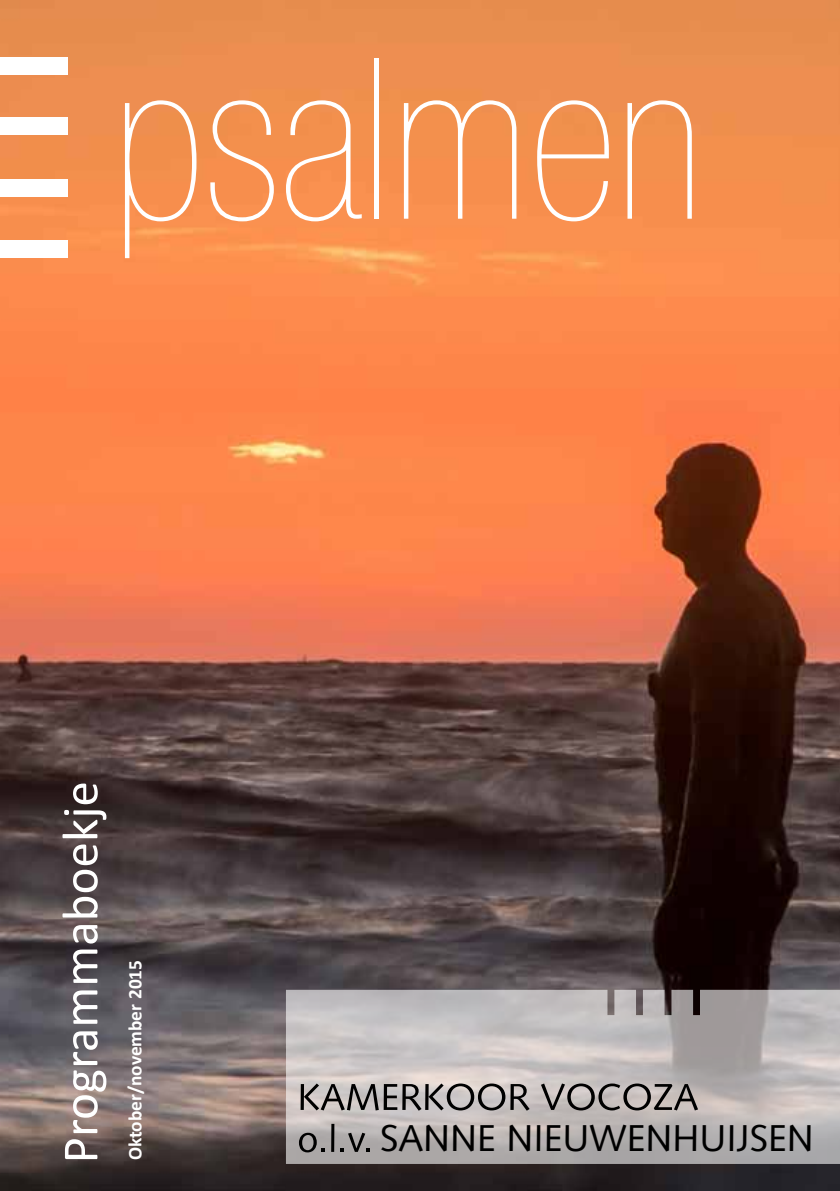
<style>
.page{position:relative;width:840px;height:1191px;background:#fff}
.page>*{position:absolute;margin:0;border:0;box-sizing:border-box;transform-origin:0 0}
.t1{font:200 condensed 224px "Helvetica Neue LT Std";color:#fff}
.t2{font:51.2px "Calibri";color:#fff}
.t3{font:37.4px "Syntax";color:#000}
.t4{font:700 19.4px "Calibri";color:#fff}
</style>
<div class="page">
<img style="left:0;top:0;width:839px;height:1191px">
<div style="left:0;top:179px;width:67px;height:18px;background:#fff"></div>
<div style="left:0;top:117px;width:67px;height:18px;background:#fff"></div>
<div style="left:0;top:57px;width:67px;height:18px;background:#fff"></div>
<div style="left:0;top:240px;width:67px;height:18px;background:#fff"></div>
<svg style="left:286px;top:989px;width:553px;height:175px;background:#bcb7b6"></svg>
<svg style="left:300px;top:1083px;width:229px;height:27px;background:#8f8b8a"></svg>
<svg style="left:540px;top:1083px;width:157px;height:27px;background:#928c8b"></svg>
<svg style="left:299px;top:1132px;width:26px;height:20px"></svg>
<hr style="left:331px;top:1123px;width:3px;height:28px;background:#000">
<svg style="left:340px;top:1132px;width:30px;height:19px"></svg>
<h1 class="t1" style="left:113px;top:17px;width:591px">psalmen</h1>
<h2 class="t2" style="left:45px;top:1163px;width:384px;rotate:-90deg">Programmaboekje</h2>
<p class="t4" style="left:121px;top:1160px;width:202px;rotate:-90deg">Oktober/november 2015</p>
<h3 class="t3" style="left:379px;top:1116px;width:435px">SANNE NIEUWENHUIJSEN</h3>
</div>
